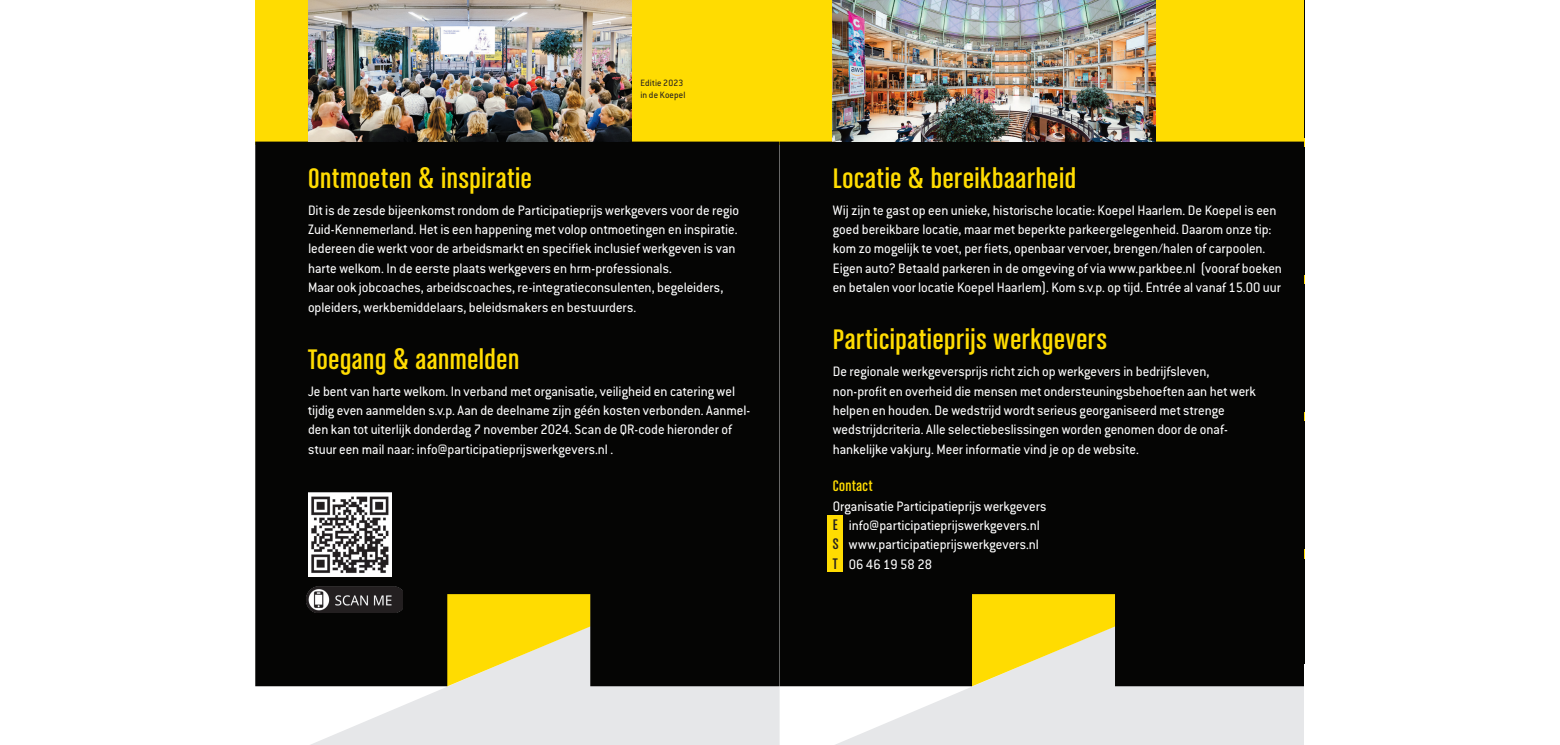
<style>
.page{position:relative;width:1560px;height:745px;background:#fff}
.page>*{position:absolute;margin:0;border:0;box-sizing:border-box;transform-origin:0 0}
.t1{font:30px "Chalet Comprime Cologne Sixty";letter-spacing:.02em;color:#ffdc01;scale:1.1 1}
.t2{font:16.25px "Chalet Comprime Cologne Sixty";letter-spacing:.03em;color:#ffdc01;scale:1.1 1}
.t3{font:15px/19.4px "Conduit ITC";color:#fff}
.t4{font:10px/12.5px "Conduit ITC";letter-spacing:.015em;color:#231f20}
.s1{font-family:"Chalet Comprime Cologne Sixty";font-size:16.25px;color:#231f20}
</style>
<div class="page">
<svg style="left:834px;top:685px;width:470px;height:59px;background:#e6e7e8"></svg>
<div style="left:779px;top:0;width:525px;height:144px;background:#ffdc01"></div>
<div style="left:779px;top:141px;width:525px;height:544px;background:#050504"></div>
<svg style="left:309px;top:685px;width:470px;height:59px;background:#e6e7e8"></svg>
<div style="left:255px;top:0;width:524px;height:144px;background:#ffdc01"></div>
<div style="left:255px;top:141px;width:524px;height:544px;background:#050504"></div>
<hr style="left:1304px;top:0;width:1px;height:744px;background:#ffdc01">
<hr style="left:1304px;top:0;width:1px;height:137px;background:#040503">
<hr style="left:1304px;top:147px;width:1px;height:127px;background:#040503">
<hr style="left:1304px;top:284px;width:1px;height:127px;background:#040503">
<hr style="left:1304px;top:421px;width:1px;height:127px;background:#040503">
<hr style="left:1304px;top:558px;width:1px;height:127px;background:#040503">
<div style="left:827px;top:515px;width:16px;height:18px;background:#ffdc01"></div>
<div style="left:827px;top:534px;width:16px;height:18px;background:#ffdc01"></div>
<div style="left:827px;top:553px;width:16px;height:18px;background:#ffdc01"></div>
<hr style="left:1304px;top:663px;width:1px;height:81px;background:#fff">
<img style="left:308px;top:0;width:323px;height:142px">
<img style="left:832px;top:0;width:323px;height:142px">
<img style="left:308px;top:492px;width:83px;height:84px">
<img style="left:306px;top:586px;width:97px;height:26px">
<p class="t4" style="left:640px;top:76px;width:47px">Editie 2023 in de Koepel</p>
<p class="t1" style="left:308px;top:161px;width:205px">Ontmoeten &amp; inspiratie</p>
<p class="t3" style="left:308px;top:200px;width:432px">Dit is de zesde bijeenkomst rondom de Participatieprijs werkgevers voor de regio Zuid-Kennemerland. Het is een happening met volop ontmoetingen en inspiratie.<br>Iedereen die werkt voor de arbeidsmarkt en specifiek inclusief werkgeven is van harte welkom. In de eerste plaats werkgevers en hrm-professionals.<br>Maar ook jobcoaches, arbeidscoaches, re-integratieconsulenten, begeleiders, opleiders, werkbemiddelaars, beleidsmakers en bestuurders.</p>
<p class="t1" style="left:308px;top:342px;width:193px">Toegang &amp; aanmelden</p>
<p class="t3" style="left:308px;top:380px;width:443px">Je bent van harte welkom. In verband met organisatie, veiligheid en catering wel tijdig even aanmelden s.v.p. Aan de deelname zijn géén kosten verbonden. Aanmel&shy;den kan tot uiterlijk donderdag 7 november 2024. Scan de QR-code hieronder of stuur een mail naar: info@participatieprijswerkgevers.nl .</p>
<p class="t1" style="left:832px;top:161px;width:223px">Locatie &amp; bereikbaarheid</p>
<p class="t3" style="left:832px;top:200px;width:450px">Wij zijn te gast op een unieke, historische locatie: Koepel Haarlem. De Koepel is een goed bereikbare locatie, maar met beperkte parkeergelegenheid. Daarom onze tip: kom zo mogelijk te voet, per fiets, openbaar vervoer, brengen/halen of carpoolen.<br>Eigen auto? Betaald parkeren in de omgeving of via www.parkbee.nl (vooraf boeken en betalen voor locatie Koepel Haarlem). Kom s.v.p. op tijd. Entrée al vanaf 15.00 uur</p>
<p class="t1" style="left:832px;top:323px;width:251px">Participatieprijs werkgevers</p>
<p class="t3" style="left:832px;top:361px;width:424px">De regionale werkgeversprijs richt zich op werkgevers in bedrijfsleven, non-profit en overheid die mensen met ondersteuningsbehoeften aan het werk helpen en houden. De wedstrijd wordt serieus georganiseerd met strenge wedstrijdcriteria. Alle selectiebeslissingen worden genomen door de onaf&shy;hankelijke vakjury. Meer informatie vind je op de website.</p>
<p class="t2" style="left:832px;top:476px;width:38px">Contact</p>
<p class="t3" style="left:832px;top:495px;width:215px">Organisatie Participatieprijs werkgevers <span class="s1">E</span> info@participatieprijswerkgevers.nl <span class="s1">S</span> www.participatieprijswerkgevers.nl <span class="s1">T</span> 06 46 19 58 28</p>
</div>
